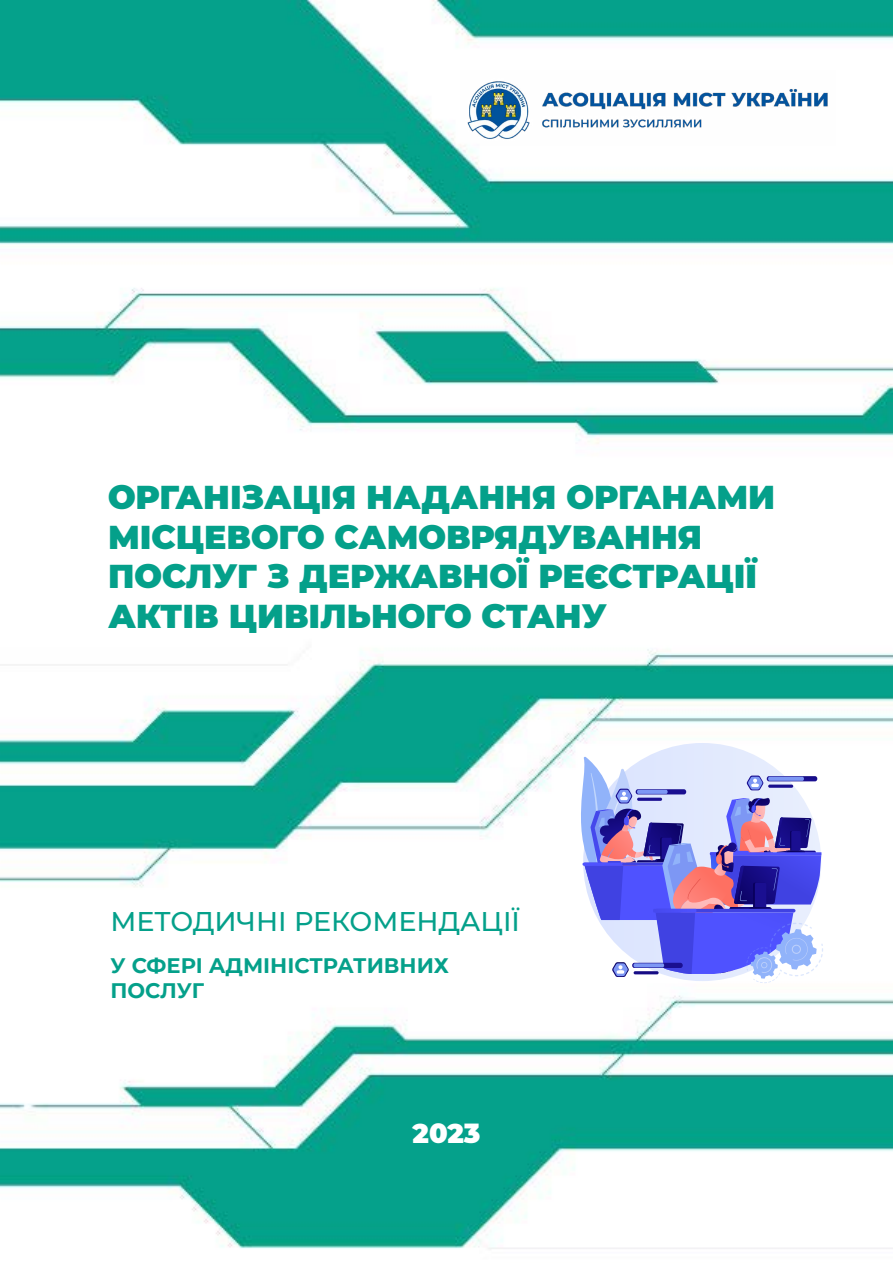
<style>
.page{position:relative;width:893px;height:1263px;background:#fff}
.page>*{position:absolute;margin:0;border:0;box-sizing:border-box;transform-origin:0 0}
.t1{font:900 33px/39.6px "Montserrat";color:#04a08a}
.t2{font:500 27px "Montserrat";color:#04a08a}
.t3{font:900 27px "Montserrat";color:#fff}
.t4{font:700 21px/25.2px "Montserrat";color:#04a08a}
</style>
<div class="page">
<img style="left:0;top:0;width:893px;height:1249px">
<img style="left:460px;top:71px;width:376px;height:74px">
<svg style="left:567px;top:756px;width:256px;height:227px"></svg>
<p class="t1" style="left:108px;top:475px;width:669px">ОРГАНІЗАЦІЯ НАДАННЯ ОРГАНАМИ<br>МІСЦЕВОГО САМОВРЯДУВАННЯ<br>ПОСЛУГ З ДЕРЖАВНОЇ РЕЄСТРАЦІЇ<br>АКТІВ ЦИВІЛЬНОГО СТАНУ</p>
<p class="t2" style="left:111px;top:902px;width:411px">МЕТОДИЧНІ РЕКОМЕНДАЦІЇ</p>
<p class="t4" style="left:111px;top:952px;width:340px">У СФЕРІ АДМІНІСТРАТИВНИХ<br>ПОСЛУГ</p>
<p class="t3" style="left:413px;top:1113px;width:69px">2023</p>
</div>
